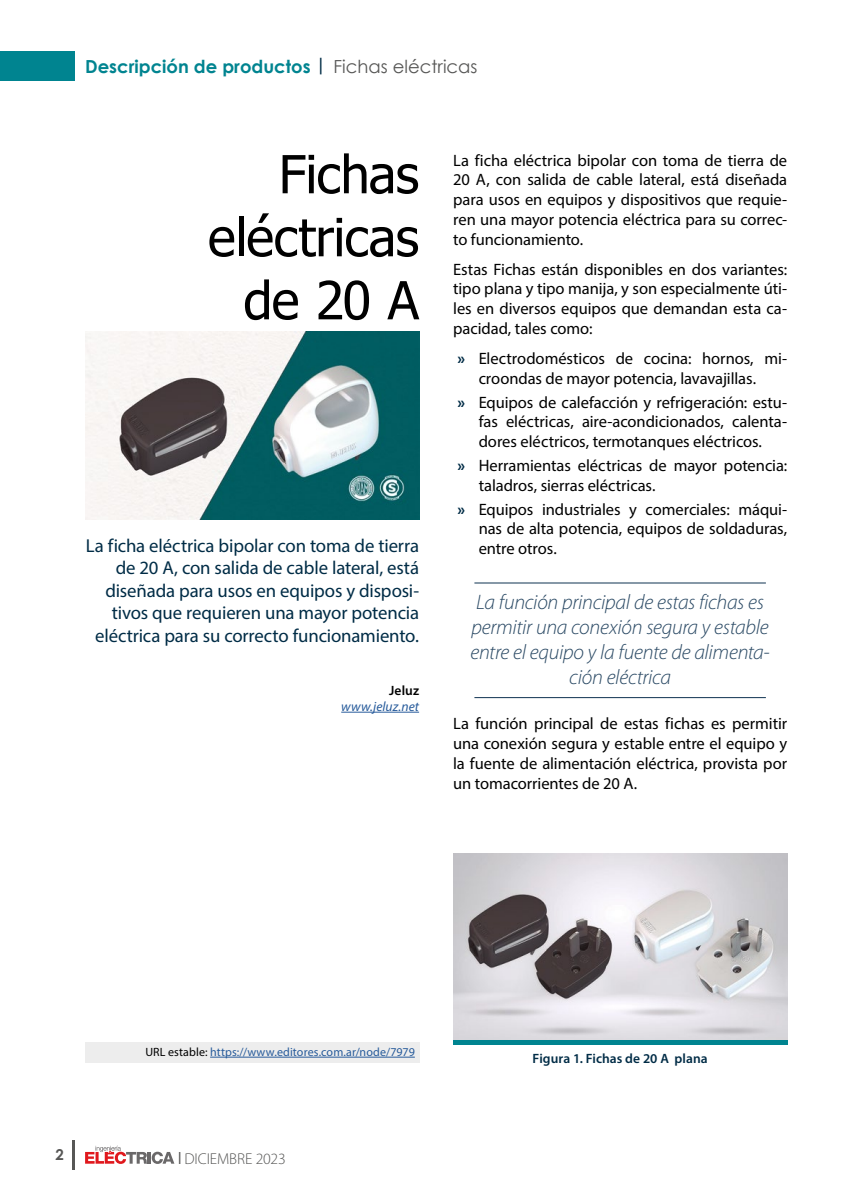
<style>
.page{position:relative;width:851px;height:1191px;background:#fff}
.page>*{position:absolute;margin:0;border:0;box-sizing:border-box;transform-origin:0 0}
.t1{font:52.5px/63px "Tahoma";letter-spacing:-.015em;color:#000;text-align:right}
.t2{font:italic 300 21px/25.2px "Myriad Pro";letter-spacing:-.015em;color:#2a4964;text-align:center}
.t3{font:18.75px/22.5px "Myriad Pro";letter-spacing:-.01em;color:#002c46;text-align:right}
.t4{font:700 18px "Century Gothic";color:#008490}
.t5{font:16.5px/19.8px "Myriad Pro";letter-spacing:-.005em;color:#000;text-align:justify}
.t6{font:300 15.75px "Myriad Pro";letter-spacing:-.005em;color:#575756}
.t7{font:700 15px "Century Gothic";color:#575756}
.t8{font:600 13.5px "Myriad Pro";letter-spacing:.005em;color:#002c46}
.t9{font:italic 13.5px "Myriad Pro";letter-spacing:.005em;color:#275b9b}
.t10{font:600 13.5px "Myriad Pro";letter-spacing:.01em;color:#000}
.t11{font:12px "Myriad Pro";letter-spacing:.01em;color:#275b9b}
.s1{color:#002c46}
.s2{font-weight:400;color:#575756}
.s3{font-weight:700;color:#002c46}
.s4{color:#000}
</style>
<div class="page">
<hr style="left:72px;top:1140px;width:2px;height:29px;background:#575756">
<svg style="left:85px;top:1145px;width:89px;height:19px"></svg>
<div style="left:0;top:51px;width:74px;height:30px;background:#008490"></div>
<div style="left:85px;top:1042px;width:334px;height:21px;background:#ededed"></div>
<hr style="left:210px;top:1056px;width:205px;height:1px;background:#275b9b">
<img style="left:85px;top:332px;width:334px;height:187px">
<hr style="left:341px;top:712px;width:78px;height:1px;background:#275b9b">
<hr style="left:474px;top:582px;width:291px;height:1px;background:#2a4964">
<hr style="left:474px;top:697px;width:291px;height:1px;background:#2a4964">
<img style="left:453px;top:853px;width:334px;height:187px">
<hr style="left:453px;top:1040px;width:334px;height:4px;background:#008490">
<p class="t4" style="left:85px;top:52px;width:394px">Descripción de productos <span class="s1">|</span> <span class="s2">Fichas eléctricas</span></p>
<h1 class="t1" style="left:208px;top:146px;width:213px">Fichas eléctricas de 20 A</h1>
<p class="t3" style="left:86px;top:534px;width:335px">La ficha eléctrica bipolar con toma de tierra de 20 A, con salida de cable lateral, está diseñada para usos en equipos y disposi&shy;tivos que requieren una mayor potencia eléctrica para su correcto funcionamiento.</p>
<p class="t10" style="left:389px;top:681px;width:31px">Jeluz</p>
<p class="t9" style="left:341px;top:698px;width:79px">www.jeluz.net</p>
<p class="t5" style="left:453px;top:150px;width:335px">La ficha eléctrica bipolar con toma de tierra de 20 A, con salida de cable lateral, está diseñada para usos en equipos y dispositivos que requie&shy;ren una mayor potencia eléctrica para su correc&shy;to funcionamiento.</p>
<p class="t5" style="left:453px;top:259px;width:335px">Estas Fichas están disponibles en dos variantes: tipo plana y tipo manija, y son especialmente úti&shy;les en diversos equipos que demandan esta ca&shy;pacidad, tales como:</p>
<p class="t5" style="left:457px;top:348px;width:331px;text-align:center"><span class="s3">»</span> Electrodomésticos de cocina: hornos, mi&shy;croondas de mayor potencia, lavavajillas.</p>
<p class="t5" style="left:478px;top:392px;width:310px;text-indent:-21px"><span class="s3">»</span> Equipos de calefacción y refrigeración: estu&shy;fas eléctricas, aire-acondicionados, calenta&shy;dores eléctricos, termotanques eléctricos.</p>
<p class="t5" style="left:478px;top:455px;width:310px;text-indent:-21px"><span class="s3">»</span> Herramientas eléctricas de mayor potencia: taladros, sierras eléctricas.</p>
<p class="t5" style="left:478px;top:499px;width:310px;text-indent:-21px"><span class="s3">»</span> Equipos industriales y comerciales: máqui&shy;nas de alta potencia, equipos de soldaduras, entre otros.</p>
<p class="t2" style="left:470px;top:590px;width:301px">La función principal de estas fichas es permitir una conexión segura y estable entre el equipo y la fuente de alimenta&shy;ción eléctrica</p>
<p class="t5" style="left:453px;top:713px;width:335px">La función principal de estas fichas es permitir una conexión segura y estable entre el equipo y la fuente de alimentación eléctrica, provista por un tomacorrientes de 20 A.</p>
<p class="t11" style="left:145px;top:1044px;width:271px"><span class="s4">URL estable:</span> https://www.editores.com.ar/node/7979</p>
<p class="t7" style="left:55px;top:1143px;width:10px">2</p>
<p class="t6" style="left:178px;top:1149px;width:109px"><sup>|</sup> DICIEMBRE 2023</p>
<p class="t8" style="left:532px;top:1050px;width:176px">Figura 1. Fichas de 20 A plana</p>
</div>
